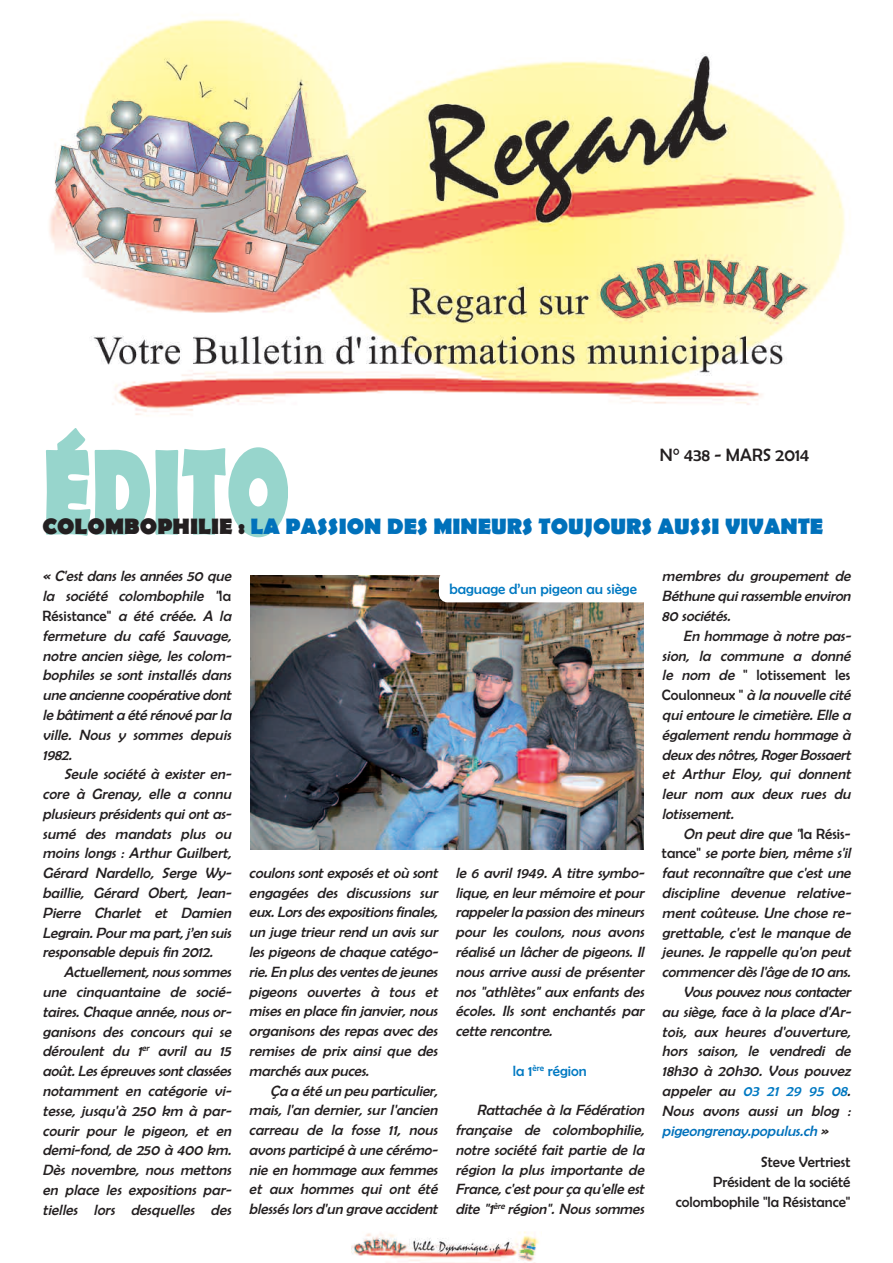
<style>
.page{position:relative;width:893px;height:1263px;background:#fff}
.page>*{position:absolute;margin:0;border:0;box-sizing:border-box;transform-origin:0 0}
.t1{font:700 22.5px "Berlin Sans FB";color:#0071bb}
.t2{font:18px "Berlin Sans FB";color:#231f20}
.t3{font:italic 15px/19.8px "Berlin Sans FB";color:#231f20;text-align:justify}
.t4{font:15px/19.8px "Berlin Sans FB";color:#231f20;text-align:right}
.t5{font:15px "Berlin Sans FB";color:#0079c2}
.t6{font:italic 15px "Berlin Sans FB";color:#0071bb}
.s1{color:#231f20}
.s2{font-style:normal}
.s3{color:#0079c2}
</style>
<div class="page">
<img style="left:49px;top:19px;width:796px;height:396px">
<img style="left:351px;top:1231px;width:188px;height:32px">
<svg style="left:46px;top:428px;width:242px;height:109px"></svg>
<img style="left:251px;top:576px;width:393px;height:273px">
<div style="left:439px;top:571px;width:212px;height:31px;background:#fff;border-radius:9px"></div>
<p class="t2" style="left:660px;top:444px;width:151px">N° 438 - MARS 2014</p>
<h1 class="t1" style="left:43px;top:513px;width:782px"><span class="s1">COLOMBOPHILIE :</span> LA PASSION DES MINEURS TOUJOURS AUSSI VIVANTE</h1>
<p class="t3" style="left:43px;top:566px;width:193px;text-align:left">« C'est dans les années 50 que la société colombophile "<span class="s2">l a<br>Résistance"</span> a été créée. A la fermeture du café Sauvage, notre ancien siège, les colom&shy;bophiles se sont installés dans une ancienne coopérative dont le bâtiment a été rénové par la ville. Nous y sommes depuis<br>1982.</p>
<p class="t3" style="left:43px;top:764px;width:193px;text-indent:21px">Seule société à exister en&shy;core à Grenay, elle a connu plusieurs présidents qui ont as&shy;sumé des mandats plus ou moins longs : Arthur Guilbert, Gérard Nardello, Serge Wy&shy;baillie, Gérard Obert, Jean-Pierre Charlet et Damien Legrain. Pour ma part, j ’en suis responsable depuis fin 2012.</p>
<p class="t3" style="left:42px;top:962px;width:193px;text-indent:21px">Actuellement, nous sommes une cinquantaine de socié&shy;taires. Chaque année, nous or&shy;ganisons des concours qui se déroulent du 1<sup>er</sup> avril au 15 août. Les épreuves sont classées notamment en catégorie vi&shy;tesse, jusqu'à 250 km à par&shy;courir pour le pigeon, et en demi-fond, de 250 à 400 km.<br>Dès novembre, nous mettons en place les expositions par&shy;tielles lors desquelles des</p>
<p class="t3" style="left:662px;top:566px;width:193px">membres du groupement de Béthune qui rassemble environ 80 sociétés.</p>
<p class="t3" style="left:662px;top:626px;width:193px;text-align:left;text-indent:21px">En hommage à notre pas&shy;sion, la commune a donné le nom de <span class="s2">" lotissement les<br>Coulonneux "</span> àlanouvellecité qui entoure le cimetière. Elle a également rendu hommage à deux des nôtres, Roger Bossaert et Arthur Eloy, qui donnent leur nom aux deux rues du lotissement.</p>
<p class="t3" style="left:683px;top:824px;width:169px">Onpeutdireque"<span class="s2">la Résis-</span></p>
<p class="t3" style="left:662px;top:843px;width:193px"><span class="s2">t a n c e "</span> se porte bien, même s'il</p>
<p class="t3" style="left:662px;top:863px;width:193px">faut reconnaître que c'est une</p>
<p class="t3" style="left:662px;top:883px;width:193px">discipline devenue relative-</p>
<p class="t3" style="left:662px;top:903px;width:193px">ment coûteuse. Une chose re-</p>
<p class="t3" style="left:662px;top:922px;width:193px">grettable, c'est le manque de</p>
<p class="t3" style="left:662px;top:942px;width:193px">jeunes. Je rappelle qu'on peut</p>
<p class="t3" style="left:662px;top:962px;width:193px">commencer dès l'âge de 10 ans.</p>
<p class="t3" style="left:683px;top:982px;width:172px">Vous pouvez nous contacter</p>
<p class="t3" style="left:662px;top:1002px;width:193px">au siège, face à la place d'Ar-</p>
<p class="t3" style="left:662px;top:1021px;width:193px">tois, aux heures d'ouverture,</p>
<p class="t3" style="left:662px;top:1041px;width:193px">hors saison, le vendredi de</p>
<p class="t3" style="left:662px;top:1061px;width:193px">18h30 à 20h30. Vous pouvez</p>
<p class="t3" style="left:662px;top:1081px;width:193px">appeler au <span class="s3">03 21 29 95 08</span>.</p>
<p class="t3" style="left:662px;top:1100px;width:193px">Nous avons aussi un blog :</p>
<p class="t6" style="left:662px;top:1121px;width:171px">pigeongrenay.populus.ch <span class="s1">»</span></p>
<p class="t4" style="left:676px;top:1152px;width:176px">Steve Vertriest<br>Président de la société colombophile "la Résistance"</p>
<p class="t5" style="left:449px;top:580px;width:189px">baguage d’un pigeon au siège</p>
<p class="t3" style="left:249px;top:863px;width:193px">coulons sont exposés et où sont engagées des discussions sur eux. Lors des expositions finales, un juge trieur rend un avis sur les pigeons de chaque catégo&shy;rie. En plus des ventes de jeunes pigeons ouvertes à tous et mises en place fin janvier, nous organisons des repas avec des remises de prix ainsi que des marchés aux puces.</p>
<p class="t3" style="left:249px;top:1080px;width:193px;text-indent:21px">Ça a été un peu particulier, mais, l'an dernier, sur l'ancien carreau de la fosse 11, nous avons participé à une cérémo&shy;nie en hommage aux femmes et aux hommes qui ont été blessés lors d'un grave accident</p>
<p class="t3" style="left:455px;top:863px;width:193px">le 6 avril 1949. A titre symbo&shy;lique, en leur mémoire et pour rappeler la passion des mineurs pour les coulons, nous avons réalisé un lâcher de pigeons. Il nous arrive aussi de présenter nos "athlètes" aux enfants des écoles. Ils sont enchantés par cette rencontre.</p>
<p class="t5" style="left:513px;top:1062px;width:75px">la 1<sup>ère</sup> région</p>
<p class="t3" style="left:455px;top:1100px;width:193px;text-indent:21px">Rattachée à la Fédération française de colombophilie, notre société fait partie de la région la plus importante de France, c'est pour ça qu'elle est dite "1<sup>ère</sup> région". Nous sommes</p>
</div>
